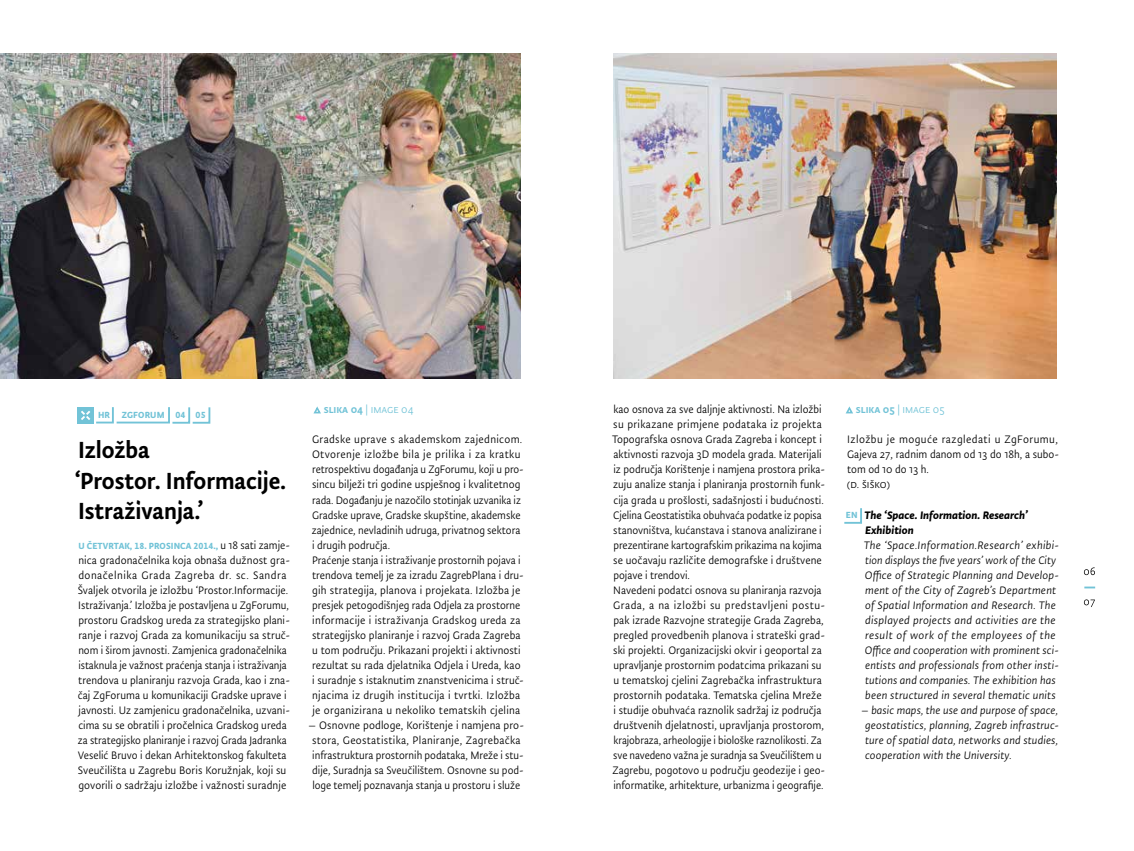
<style>
.page{position:relative;width:1134px;height:851px;background:#fff}
.page>*{position:absolute;margin:0;border:0;box-sizing:border-box;transform-origin:0 0}
.t1{font:500 26.25px/30px "Tempera";letter-spacing:-.005em;color:#000}
.t2{font:12.25px/15px "Tempera";color:#000}
.t3{font:italic 12.25px/15px "Tempera";letter-spacing:.01em;color:#000}
.t4{font:12.25px/15px "Tempera Bld Ita";color:#000}
.t5{font:12.25px "Tempera";color:#72c3d7}
.t6{font:10px "Tempera Bld";letter-spacing:.01em;color:#72c3d7}
.s1{font-family:"Tempera";font-size:12.25px;color:#000}
.s2{font-weight:500}
</style>
<div class="page">
<svg style="left:844px;top:508px;width:18px;height:16px"></svg>
<svg style="left:313px;top:406px;width:8px;height:8px"></svg>
<svg style="left:845px;top:406px;width:8px;height:8px"></svg>
<img style="left:0;top:53px;width:521px;height:325px">
<img style="left:613px;top:53px;width:443px;height:325px">
<div style="left:78px;top:407px;width:16px;height:16px;background:#72c3d7"></div>
<svg style="left:79px;top:407px;width:132px;height:17px"></svg>
<svg style="left:1084px;top:586px;width:11px;height:2px"></svg>
<svg style="left:1084px;top:599px;width:11px;height:8px"></svg>
<svg style="left:1084px;top:567px;width:11px;height:8px"></svg>
<p class="t6" style="left:98px;top:409px;width:109px">HR ZGFORUM 04 05</p>
<h1 class="t1" style="left:75px;top:435px;width:213px">Izložba<br>‘Prostor. Informacije.<br>Istraživanja.’</h1>
<p class="t6" style="left:79px;top:539px;width:213px">U ČETVRTAK, 18. PROSINCA 2014., <span class="s1">u 18 sati zamje-</span></p>
<p class="t2" style="left:78px;top:552px;width:214px">nica gradonačelnika koja obnaša dužnost gra&shy;donačelnika Grada Zagreba dr. sc. Sandra Švaljek otvorila je izložbu ‘Prostor.Informacije.<br>Istraživanja.’ Izložba je postavljena u ZgForumu, prostoru Gradskog ureda za strategijsko plani&shy;ranje i razvoj Grada za komunikaciju sa struč&shy;nom i širom javnosti. Zamjenica gradonačelnika istaknula je važnost praćenja stanja i istraživanja trendova u planiranju razvoja Grada, kao i zna&shy;čaj ZgForuma u komunikaciji Gradske uprave i javnosti. Uz zamjenicu gradonačelnika, uzvani&shy;cima su se obratili i pročelnica Gradskog ureda za strategijsko planiranje i razvoj Grada Jadranka Veselić Bruvo i dekan Arhitektonskog fakulteta Sveučilišta u Zagrebu Boris Koružnjak, koji su govorili o sadržaju izložbe i važnosti suradnje</p>
<p class="t2" style="left:612px;top:402px;width:215px">kao osnova za sve daljnje aktivnosti. Na izložbi su prikazane primjene podataka iz projekta Topografska osnova Grada Zagreba i koncept i aktivnosti razvoja 3D modela grada. Materijali iz područja Korištenje i namjena prostora prika&shy;zuju analize stanja i planiranja prostornih funk&shy;cija grada u prošlosti, sadašnjosti i budućnosti.<br>Cjelina Geostatistika obuhvaća podatke iz popisa stanovništva, kućanstava i stanova analizirane i prezentirane kartografskim prikazima na kojima se uočavaju različite demografske i društvene pojave i trendovi.<br>Navedeni podatci osnova su planiranja razvoja Grada, a na izložbi su predstavljeni postu&shy;pak izrade Razvojne strategije Grada Zagreba, pregled provedbenih planova i strateški grad&shy;ski projekti. Organizacijski okvir i geoportal za upravljanje prostornim podatcima prikazani su u tematskoj cjelini Zagrebačka infrastruktura prostornih podataka. Tematska cjelina Mreže i studije obuhvaća raznolik sadržaj iz područja društvenih djelatnosti, upravljanja prostorom, krajobraza, arheologije i biološke raznolikosti. Za sve navedeno važna je suradnja sa Sveučilištem u Zagrebu, pogotovo u području geodezije i geo&shy;informatike, arhitekture, urbanizma i geografije.</p>
<p class="t5" style="left:324px;top:403px;width:91px"><span class="s2">slika 04</span> | image 04</p>
<p class="t5" style="left:856px;top:403px;width:90px"><span class="s2">slika 05</span> | image 05</p>
<p class="t2" style="left:312px;top:432px;width:214px">Gradske uprave s akademskom zajednicom.<br>Otvorenje izložbe bila je prilika i za kratku retrospektivu događanja u ZgForumu, koji u pro&shy;sincu bilježi tri godine uspješnog i kvalitetnog rada. Događanju je nazočilo stotinjak uzvanika iz Gradske uprave, Gradske skupštine, akademske zajednice, nevladinih udruga, privatnog sektora i drugih područja.<br>Praćenje stanja i istraživanje prostornih pojava i trendova temelj je za izradu ZagrebPlana i dru&shy;gih strategija, planova i projekata. Izložba je presjek petogodišnjeg rada Odjela za prostorne informacije i istraživanja Gradskog ureda za strategijsko planiranje i razvoj Grada Zagreba u tom području. Prikazani projekti i aktivnosti rezultat su rada djelatnika Odjela i Ureda, kao i suradnje s istaknutim znanstvenicima i struč&shy;njacima iz drugih institucija i tvrtki. Izložba je organizirana u nekoliko tematskih cjelina</p>
<p class="t2" style="left:308px;top:717px;width:217px;text-align:center">– Osnovne podloge, Korištenje i namjena pro&shy;stora, Geostatistika, Planiranje, Zagrebačka infrastruktura prostornih podataka, Mreže i stu&shy;dije, Suradnja sa Sveučilištem. Osnovne su pod&shy;loge temelj poznavanja stanja u prostoru i služe</p>
<p class="t2" style="left:847px;top:432px;width:214px">Izložbu je moguće razgledati u ZgForumu,<br>Gajeva 27, radnim danom od 13 do 18h, a subo&shy;tom od 10 do 13 h.<br>(D. Šiško)</p>
<p class="t4" style="left:864px;top:507px;width:165px">The ‘Space. Information. Research’<br>Exhibition</p>
<p class="t3" style="left:864px;top:537px;width:197px">The ‘Space.Information.Research’ exhibi&shy;tion displays the five years’ work of the City Office of Strategic Planning and Develop&shy;ment of the City of Zagreb’s Department of Spatial Information and Research. The displayed projects and activities are the result of work of the employees of the Office and cooperation with prominent sci&shy;entists and professionals from other insti&shy;tutions and companies. The exhibition has been structured in several thematic units</p>
<p class="t3" style="left:865px;top:702px;width:195px;text-align:justify;text-indent:-4px">– basic maps, the use and purpose of space, geostatistics, planning, Zagreb infrastruc&shy;ture of spatial data, networks and studies, cooperation with the University.</p>
<p class="t6" style="left:846px;top:509px;width:13px">EN</p>
</div>
